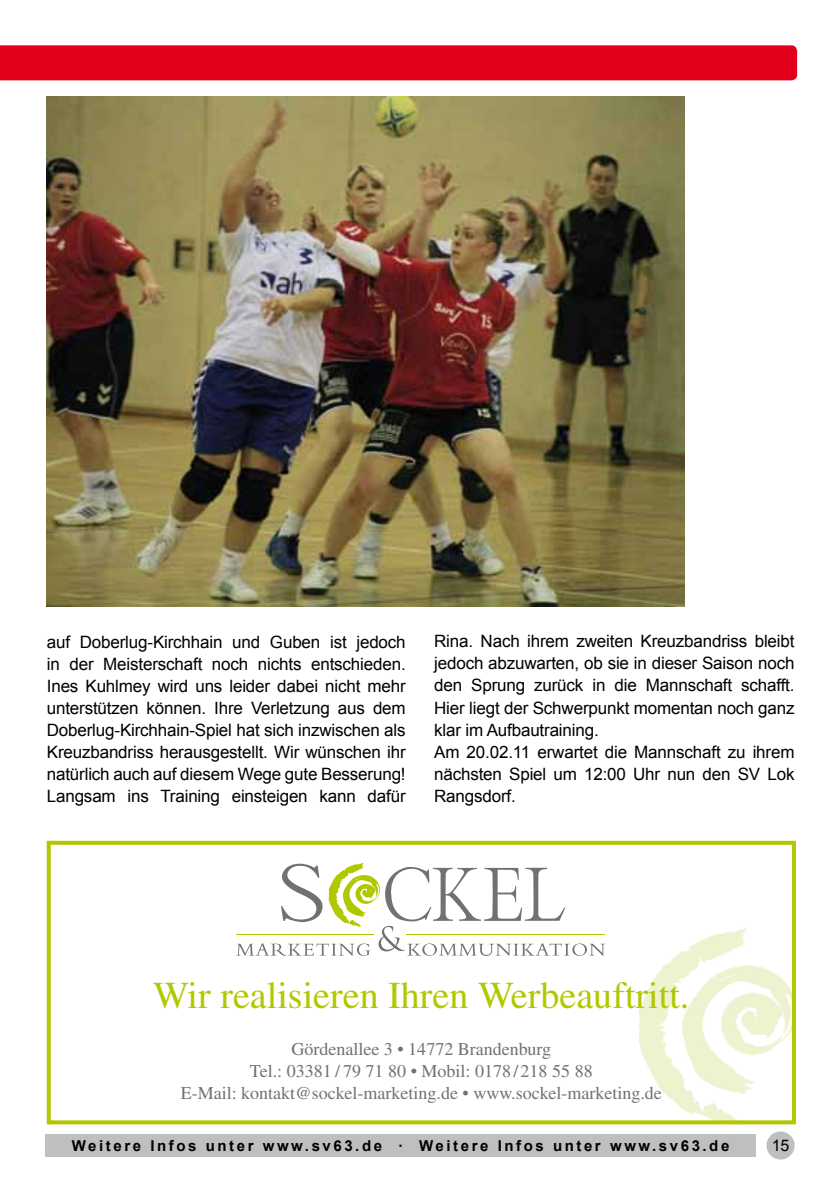
<style>
.page{position:relative;width:840px;height:1191px;background:#fff}
.page>*{position:absolute;margin:0;border:0;box-sizing:border-box;transform-origin:0 0}
.t1{font:38px "Times";color:#b1c800}
.t2{font:18px/22px "Times";color:#707172;text-align:center}
.t3{font:17px/22px "Arial";letter-spacing:-.01em;color:#000;text-align:justify}
.t4{font:16px "Arial";color:#000}
.t5{font:700 15px "Arial";letter-spacing:.17em;color:#000}
</style>
<div class="page">
<img style="left:46px;top:96px;width:638px;height:511px">
<div style="left:45px;top:1134px;width:710px;height:23px;background:#bdbfc0"></div>
<img style="left:639px;top:928px;width:151px;height:191px">
<svg style="left:236px;top:862px;width:368px;height:94px"></svg>
<div style="left:47px;top:840px;width:748px;height:284px;border:4px solid #b1c800"></div>
<div style="left:766px;top:1131px;width:28px;height:28px;background:#bdbfc0;border-radius:50%"></div>
<div style="left:0;top:45px;width:796px;height:35px;background:#e2001a"></div>
<p class="t3" style="left:47px;top:630px;width:360px">auf Doberlug-Kirchhain und Guben ist jedoch in der Meisterschaft noch nichts entschieden.<br>Ines Kuhlmey wird uns leider dabei nicht mehr unterstützen können. Ihre Verletzung aus dem Doberlug-Kirchhain-Spiel hat sich inzwischen als Kreuzbandriss herausgestellt. Wir wünschen ihr natürlich auch auf diesem Wege gute Besserung!<br>Langsam ins Training einsteigen kann dafür</p>
<p class="t3" style="left:434px;top:630px;width:361px;text-align:left">Rina. Nach ihrem zweiten Kreuzbandriss bleibt jedoch abzuwarten, ob sie in dieser Saison noch den Sprung zurück in die Mannschaft schafft.<br>Hier liegt der Schwerpunkt momentan noch ganz klar im Aufbautraining.<br>Am 20.02.11 erwartet die Mannschaft zu ihrem nächsten Spiel um 12:00 Uhr nun den SV Lok Rangsdorf.</p>
<h1 class="t1" style="left:153px;top:974px;width:537px">Wir realisieren Ihren Werbeauftritt.</h1>
<p class="t2" style="left:181px;top:1037px;width:482px">Gördenallee 3 • 14772 Brandenburg<br>Tel.: 03381 / 79 71 80 • Mobil: 0178/ 218 55 88<br>E-Mail: kontakt@sockel-marketing.de • www.sockel-marketing.de</p>
<p class="t5" style="left:72px;top:1135px;width:658px">Weitere Infos unter www.sv63.de · Weitere Infos unter www.sv63.de</p>
<p class="t4" style="left:771px;top:1134px;width:19px">15</p>
</div>
